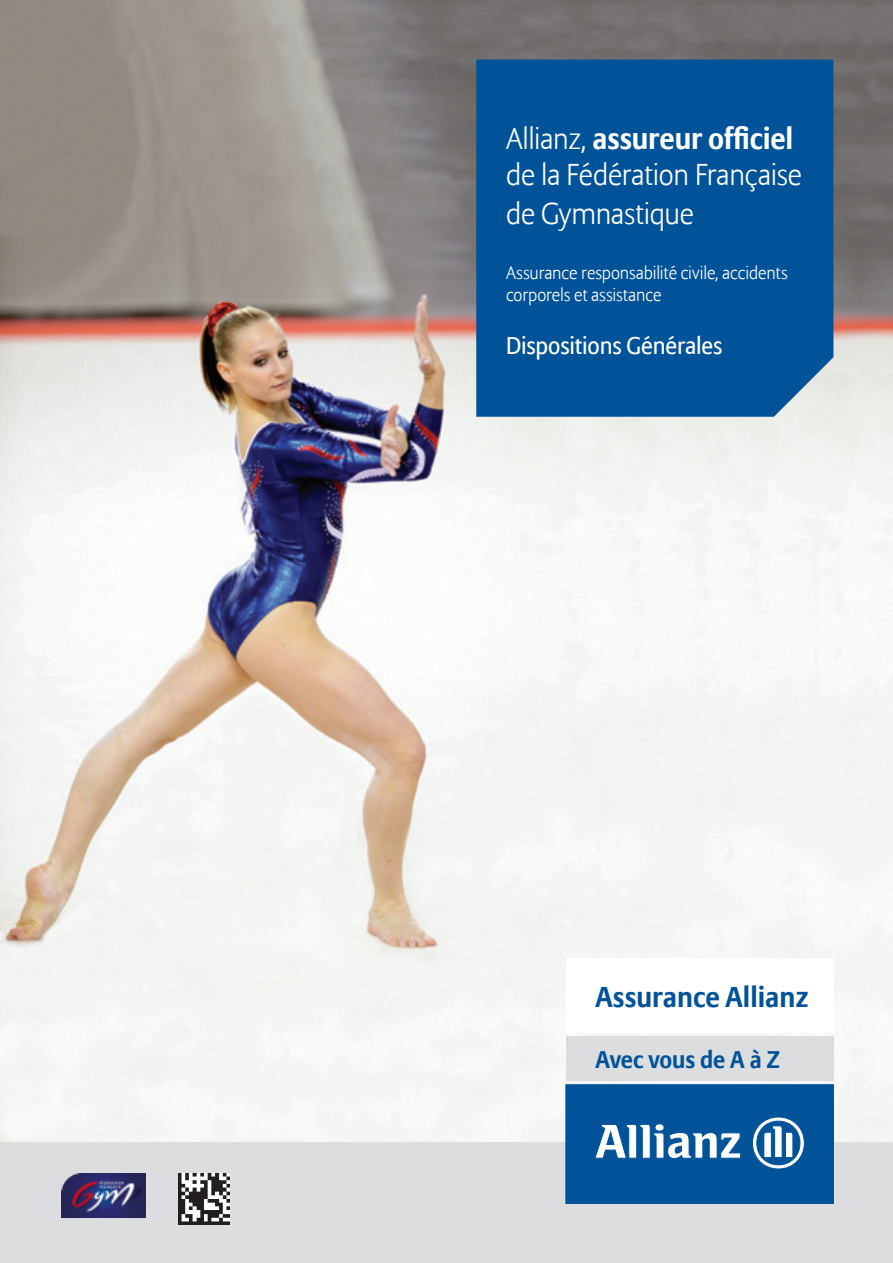
<style>
.page{position:relative;width:893px;height:1263px;background:#fff}
.page>*{position:absolute;margin:0;border:0;box-sizing:border-box;transform-origin:0 0}
.Nom_du_produit{font:300 30px/36px "Allianz Sans";letter-spacing:-.01em;color:#fff}
.Copybox{font:700 28.5px "Allianz Sans";color:#015399}
.Type_document{font:24px "Allianz Sans";letter-spacing:-.005em;color:#fff}
.Descriptor{font:700 24px "Allianz Sans";letter-spacing:-.005em;color:#015399}
.Nom_du_produit-2{font:300 18px/21.6px "Allianz Sans";letter-spacing:-.005em;color:#fff}
.s1{font-weight:700}
</style>
<div class="page">
<img style="left:0;top:0;width:893px;height:1143px">
<div style="left:0;top:1143px;width:893px;height:120px;background:#dcdddf"></div>
<div style="left:566px;top:1085px;width:267px;height:118px;background:#015399"></div>
<div style="left:566px;top:1084px;width:267px;height:119px;border:1px solid #015399"></div>
<svg style="left:595px;top:1123px;width:146px;height:36px"></svg>
<svg style="left:752px;top:1117px;width:53px;height:52px"></svg>
<div style="left:566px;top:1036px;width:267px;height:45px;background:#dcdddf"></div>
<div style="left:476px;top:60px;width:357px;height:357px;background:#015399"></div>
<img style="left:61px;top:1173px;width:84px;height:45px">
<img style="left:179px;top:1174px;width:51px;height:51px">
<div style="left:566px;top:958px;width:267px;height:75px;background:#fff"></div>
<p class="Nom_du_produit" style="left:506px;top:122px;width:297px">Allianz, <span class="s1">assureur officiel </span>de la Fédération Française</p>
<p class="Nom_du_produit" style="left:506px;top:197px;width:189px">de Gymnastique</p>
<p class="Nom_du_produit-2" style="left:506px;top:263px;width:283px">Assurance responsabilité civile, accidents corporels et assistance</p>
<p class="Type_document" style="left:506px;top:331px;width:218px">Dispositions Générales</p>
<p class="Copybox" style="left:596px;top:978px;width:214px">Assurance Allianz</p>
<p class="Descriptor" style="left:596px;top:1044px;width:186px">Avec vous de A à Z</p>
</div>
